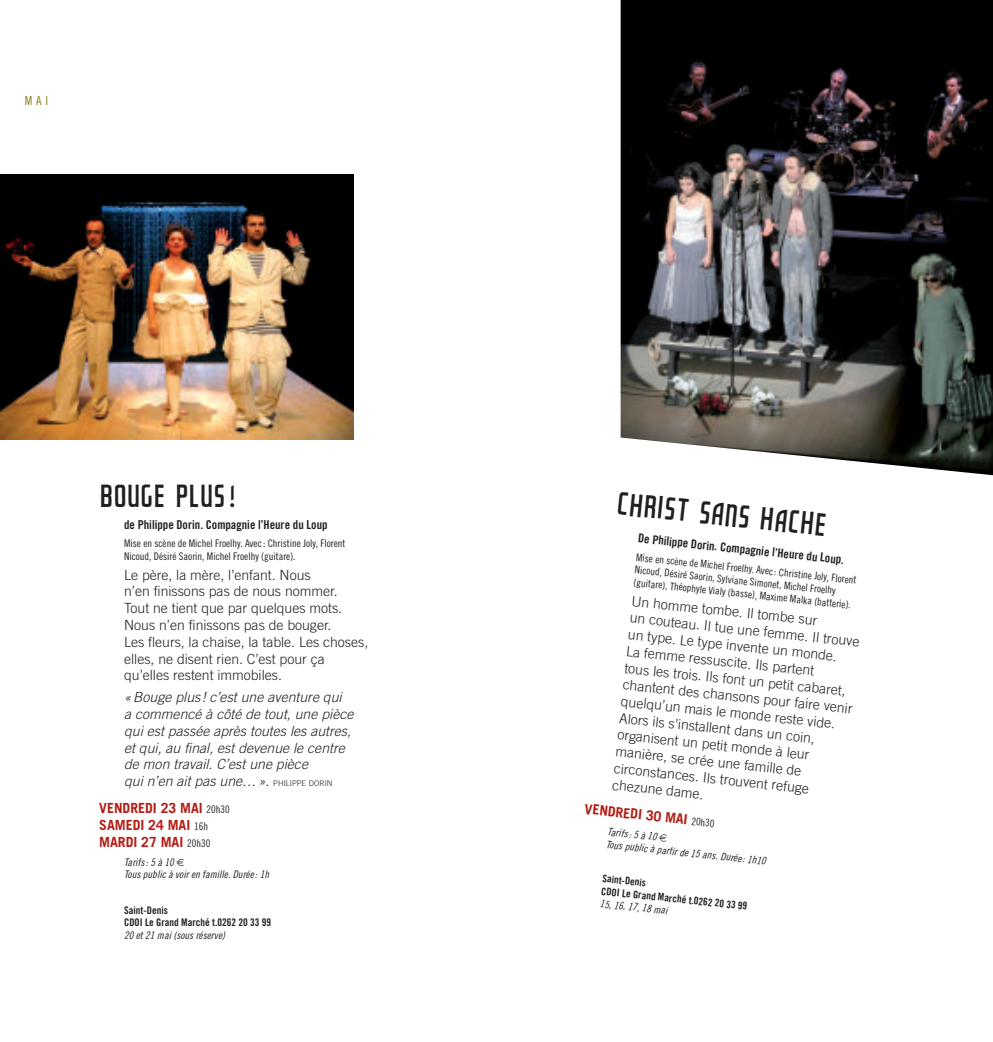
<style>
.page{position:relative;width:993px;height:1042px;background:#fff}
.page>*{position:absolute;margin:0;border:0;box-sizing:border-box;transform-origin:0 0}
.t1{font:42px "Polytone Reliant";color:#231f20}
.t2{font:300 14px/16.8px "Trade Gothic";color:#231f20}
.t3{font:italic 300 14px/16.8px "Trade Gothic";letter-spacing:.005em;color:#231f20}
.t4{font:700 14px/16.8px "Trade Gothic";color:#b41d15}
.t5{font:12.25px "Trade Gothic Bold Cond Twenty";color:#231f20}
.t6{font:12.25px "Trade Gothic Cond Eighteen";color:#847b15}
.t7{font:10.5px/12.6px "Trade Gothic Cond Eighteen";color:#231f20}
.t8{font:10.5px/12.6px "Trade Gothic Cond Eighteen Obl";color:#231f20}
.t9{font:10.5px/12.6px "Trade Gothic Bold Cond Twenty";color:#231f20}
.s1{font-style:normal}
.s2{font-style:normal;font-size:7.88px}
.s3{font-family:"Trade Gothic Cond Eighteen";font-weight:400;font-size:10.5px;color:#231f20}
</style>
<div class="page">
<img style="left:0;top:174px;width:353px;height:265px">
<img style="left:620px;top:0;width:372px;height:475px">
<p class="t6" style="left:25px;top:93px;width:25px">MAI</p>
<h1 class="t1" style="left:99px;top:474px;width:138px">BOUGE PLUS!</h1>
<p class="t5" style="left:124px;top:517px;width:205px">de Philippe Dorin. Compagnie l’Heure du Loup</p>
<p class="t7" style="left:124px;top:537px;width:223px">Mise en scène de Michel Froelhy. Avec: Christine Joly, Florent<br>Nicoud, Désiré Saorin, Michel Froelhy (guitare).</p>
<p class="t2" style="left:124px;top:566px;width:245px">Le père, la mère, l’enfant. Nous<br>n’en finissons pas de nous nommer.<br>Tout ne tient que par quelques mots.<br>Nous n’en finissons pas de bouger.<br>Les fleurs, la chaise, la table. Les choses, elles, ne disent rien. C’est pour ça qu’elles restent immobiles.</p>
<p class="t3" style="left:124px;top:688px;width:231px">«Bouge plus ! c’est une aventure qui<br>a commencé à côté de tout, une pièce qui est passée après toutes les autres, et qui, au final, est devenue le centre de mon travail. C’est une pièce<br>qui n’en ait pas une…»<span class="s1">.</span> <span class="s2">PHILIPPE DORIN</span></p>
<p class="t4" style="left:99px;top:799px;width:132px">VENDREDI 23 MAI <span class="s3">20h30<br></span>SAMEDI 24 MAI <span class="s3">16h<br></span>MARDI 27 MAI <span class="s3">20h30</span></p>
<p class="t8" style="left:124px;top:855px;width:146px">Tarifs: 5 à 10<br>Tous public à voir en famille. Durée: 1h</p>
<p class="t9" style="left:124px;top:903px;width:148px">Saint-Denis<br>CDOI Le Grand Marché t.0262 20 33 99</p>
<p class="t8" style="left:124px;top:928px;width:102px">20 et 21 mai (sous réserve)</p>
<h1 class="t1" style="left:619px;top:481px;width:212px;rotate:6deg">CHRIST SANS HACHE</h1>
<p class="t7" style="left:636px;top:550px;width:223px;rotate:6deg">Mise en scène de Michel Froelhy. Avec: Christine Joly, Florent</p>
<p class="t5" style="left:638px;top:530px;width:208px;rotate:6deg">De Philippe Dorin. Compagnie l’Heure du Loup.</p>
<p class="t7" style="left:635px;top:563px;width:203px;rotate:6deg">Nicoud, Désiré Saorin, Sylviane Simonet, Michel Froelhy</p>
<p class="t2" style="left:632px;top:592px;width:188px;rotate:6deg">Un homme tombe. Il tombe sur</p>
<p class="t7" style="left:634px;top:575px;width:220px;rotate:6deg">(guitare), Théophyle Vialy (basse), Maxime Malka (batterie).</p>
<p class="t2" style="left:630px;top:609px;width:232px;rotate:6deg">un couteau. Il tue une femme. Il trouve un type. Le type invente un monde.<br>La femme ressuscite. Ils partent<br>tous les trois. Ils font un petit cabaret, chantent des chansons pour faire venir quelqu’un mais le monde reste vide.</p>
<p class="t2" style="left:618px;top:726px;width:194px;rotate:6deg">organisent un petit monde à leur</p>
<p class="t2" style="left:620px;top:709px;width:198px;rotate:6deg">Alors ils s’installent dans un coin,</p>
<p class="t2" style="left:616px;top:742px;width:197px;rotate:6deg">manière, se crée une famille de circonstances. Ils trouvent refuge chezune dame.</p>
<p class="t4" style="left:585px;top:800px;width:132px;rotate:6deg">VENDREDI 30 MAI <span class="s3">20h30</span></p>
<p class="t8" style="left:608px;top:825px;width:162px;rotate:6deg">Tarifs: 5 à 10<br>Tous public à partir de 15 ans. Durée: 1h10</p>
<p class="t9" style="left:603px;top:872px;width:45px;rotate:6deg">Saint-Denis</p>
<p class="t8" style="left:600px;top:897px;width:70px;rotate:6deg">15, 16, 17, 18 mai</p>
<p class="t9" style="left:601px;top:884px;width:148px;rotate:6deg">CDOI Le Grand Marché t.0262 20 33 99</p>
</div>
